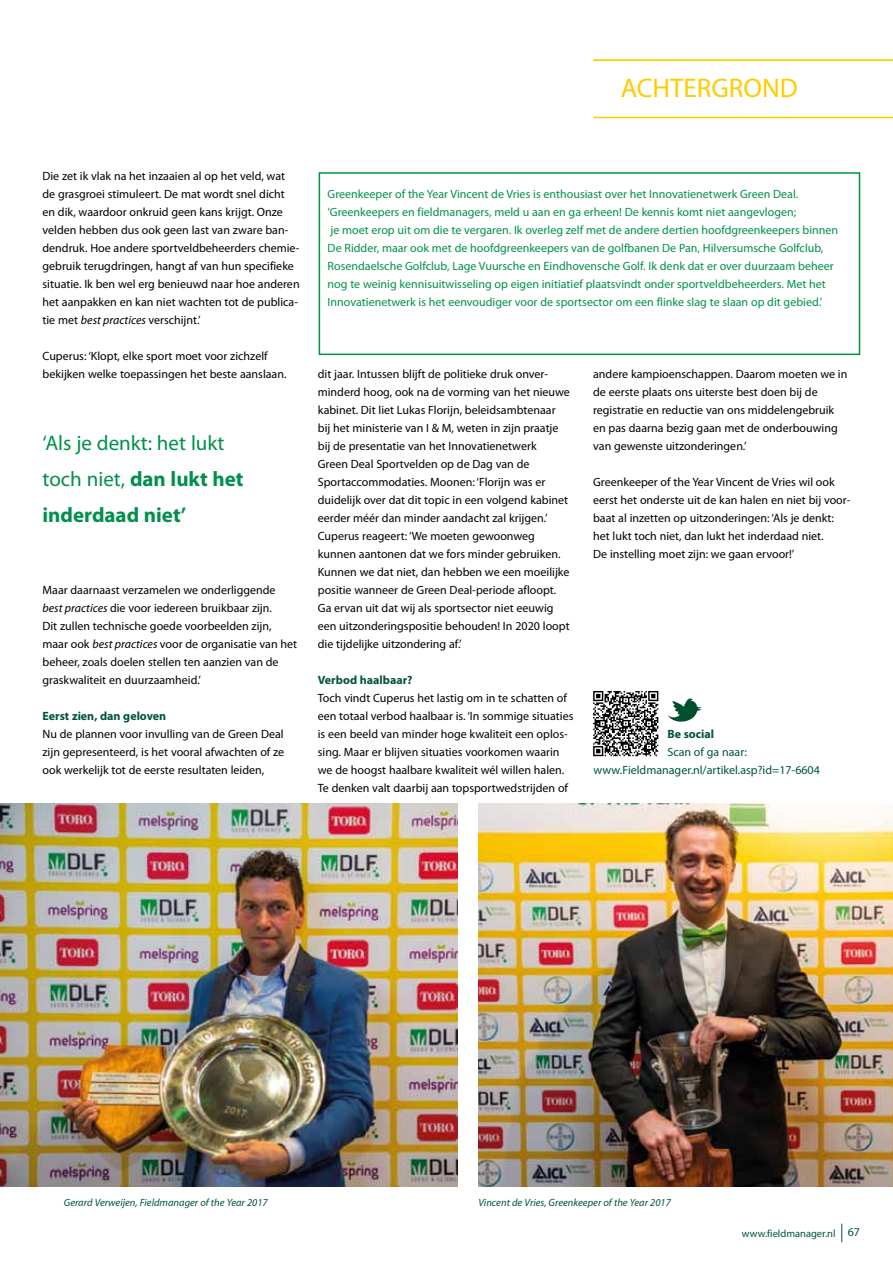
<style>
.page{position:relative;width:893px;height:1263px;background:#fff}
.page>*{position:absolute;margin:0;border:0;box-sizing:border-box;transform-origin:0 0}
.t1{font:27px "Myriad Pro";color:#fc0}
.t2{font:21px/36px "Myriad Pro";color:#00904a}
.t3{font:12px/18px "Myriad Pro";color:#000}
.t4{font:12px/18px "Myriad Pro";color:#00904a}
.t5{font:12px/18px "Myriad Pro";color:#00533d;text-align:center}
.t6{font:700 12px "Myriad Pro";color:#00533d}
.t7{font:italic 10.5px "Myriad Pro";color:#00533d}
.t8{font:10.5px "Myriad Pro";color:#00533d}
.s1{font-style:italic}
.s2{font-weight:700}
.s3{font-size:12px}
</style>
<div class="page">
<svg style="left:841px;top:1223px;width:1px;height:19px"></svg>
<hr style="left:593px;top:117px;width:300px;height:1px;background:#fc0">
<hr style="left:593px;top:60px;width:300px;height:1px;background:#fc0">
<div style="left:319px;top:172px;width:541px;height:183px;border:2px solid #009641"></div>
<img style="left:478px;top:803px;width:415px;height:383px">
<img style="left:0;top:803px;width:457px;height:383px">
<svg style="left:593px;top:691px;width:65px;height:65px"></svg>
<svg style="left:667px;top:698px;width:34px;height:24px"></svg>
<h1 class="t1" style="left:621px;top:71px;width:179px">ACHTERGROND</h1>
<p class="t3" style="left:43px;top:167px;width:259px">Die zet ik vlak na het inzaaien al op het veld, wat de grasgroei stimuleert. De mat wordt snel dicht en dik, waardoor onkruid geen kans krijgt. Onze velden hebben dus ook geen last van zware ban&shy;dendruk. Hoe andere sportveldbeheerders chemie&shy;gebruik terugdringen, hangt af van hun specifieke situatie. Ik ben wel erg benieuwd naar hoe anderen het aanpakken en kan niet wachten tot de publica&shy;tie met <span class="s1">best practices</span> verschijnt.’</p>
<p class="t3" style="left:43px;top:347px;width:246px">Cuperus: ‘Klopt, elke sport moet voor zichzelf bekijken welke toepassingen het beste aanslaan.</p>
<h2 class="t2" style="left:43px;top:425px;width:202px">‘Als je denkt: het lukt toch niet, <span class="s2">dan lukt het inderdaad niet’</span></h2>
<p class="t3" style="left:43px;top:581px;width:256px">Maar daarnaast verzamelen we onderliggende <span class="s1">best practices</span> die voor iedereen bruikbaar zijn.<br>Dit zullen technische goede voorbeelden zijn, maar ook <span class="s1">best practices</span> voor de organisatie van het beheer, zoals doelen stellen ten aanzien van de graskwaliteit en duurzaamheid.’</p>
<p class="t6" style="left:43px;top:708px;width:125px">Eerst zien, dan geloven</p>
<p class="t3" style="left:43px;top:725px;width:243px;text-align:justify">Nu de plannen voor invulling van de Green Deal zijn gepresenteerd, is het vooral afwachten of ze ook werkelijk tot de eerste resultaten leiden,</p>
<p class="t4" style="left:328px;top:185px;width:512px">Greenkeeper of the Year Vincent de Vries is enthousiast over het Innovatienetwerk Green Deal. ‘Greenkeepers en fieldmanagers, meld u aan en ga erheen! De kennis komt niet aangevlogen;<br>je moet erop uit om die te vergaren. Ik overleg zelf met de andere dertien hoofdgreenkeepers binnen De Ridder, maar ook met de hoofdgreenkeepers van de golfbanen De Pan, Hilversumsche Golfclub, Rosendaelsche Golfclub, Lage Vuursche en Eindhovensche Golf. Ik denk dat er over duurzaam beheer nog te weinig kennisuitwisseling op eigen initiatief plaatsvindt onder sportveldbeheerders. Met het Innovatienetwerk is het eenvoudiger voor de sportsector om een flinke slag te slaan op dit gebied.’</p>
<p class="t3" style="left:318px;top:365px;width:254px">dit jaar. Intussen blijft de politieke druk onver&shy;minderd hoog, ook na de vorming van het nieuwe kabinet. Dit liet Lukas Florijn, beleidsambtenaar bij het ministerie van I &amp; M, weten in zijn praatje bij de presentatie van het Innovatienetwerk<br>Green Deal Sportvelden op de Dag van de Sportaccommodaties. Moonen: ‘Florijn was er duidelijk over dat dit topic in een volgend kabinet eerder méér dan minder aandacht zal krijgen.’ Cuperus reageert: ‘We moeten gewoonweg kunnen aantonen dat we fors minder gebruiken.<br>Kunnen we dat niet, dan hebben we een moeilijke positie wanneer de Green Deal-periode afloopt.<br>Ga ervan uit dat wij als sportsector niet eeuwig een uitzonderingspositie behouden! In 2020 loopt die tijdelijke uitzondering af.’</p>
<p class="t6" style="left:318px;top:672px;width:96px">Verbod haalbaar?</p>
<p class="t3" style="left:318px;top:689px;width:257px">Toch vindt Cuperus het lastig om in te schatten of een totaal verbod haalbaar is. ‘In sommige situaties is een beeld van minder hoge kwaliteit een oplos&shy;sing. Maar er blijven situaties voorkomen waarin we de hoogst haalbare kwaliteit wél willen halen.<br>Te denken valt daarbij aan topsportwedstrijden of</p>
<p class="t3" style="left:593px;top:365px;width:256px">andere kampioenschappen. Daarom moeten we in de eerste plaats ons uiterste best doen bij de registratie en reductie van ons middelengebruik en pas daarna bezig gaan met de onderbouwing van gewenste uitzonderingen.’</p>
<p class="t3" style="left:593px;top:473px;width:259px">Greenkeeper of the Year Vincent de Vries wil ook eerst het onderste uit de kan halen en niet bij voor&shy;baat al inzetten op uitzonderingen: ‘Als je denkt: het lukt toch niet, dan lukt het inderdaad niet.<br>De instelling moet zijn: we gaan ervoor!’</p>
<p class="t6" style="left:667px;top:726px;width:48px">Be social</p>
<p class="t5" style="left:594px;top:743px;width:228px">Scan of ga naar: www.Fieldmanager.nl/artikel.asp?id=17-6604</p>
<p class="t7" style="left:64px;top:1196px;width:205px">Gerard Verweijen, Fieldmanager of the Year 2017</p>
<p class="t7" style="left:478px;top:1196px;width:194px">Vincent de Vries, Greenkeeper of the Year 2017</p>
<p class="t8" style="left:742px;top:1227px;width:120px">www.fieldmanager.nl <span class="s3">67</span></p>
</div>
